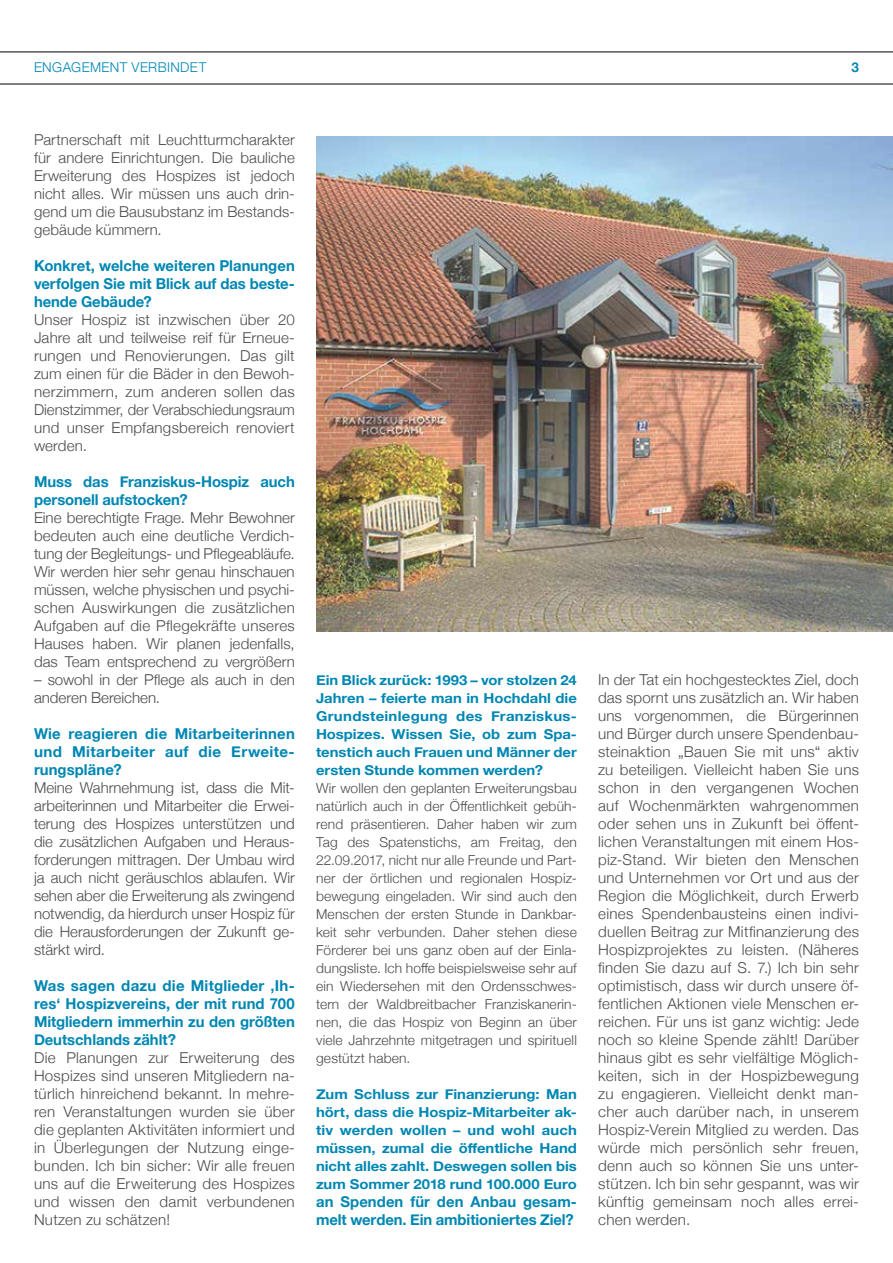
<style>
.page{position:relative;width:893px;height:1263px;background:#fff}
.page>*{position:absolute;margin:0;border:0;box-sizing:border-box;transform-origin:0 0}
.t1{font:300 15px/18px "Helvetica Neue";letter-spacing:.005em;color:#4b4b4d;text-align:justify}
.t2{font:700 15px/18px "Helvetica Neue";letter-spacing:-.005em;color:#0087b3;text-align:justify}
.t3{font:300 13.65px/18px "Helvetica Neue";letter-spacing:.01em;color:#4b4b4d;text-align:justify}
.t4{font:700 13.65px/18px "Helvetica Neue";color:#0087b3;text-align:justify;scale:1.08 1}
.t5{font:300 13.5px "Helvetica Neue";letter-spacing:.03em;color:#0087b3}
.t6{font:700 13.5px "Helvetica Neue";color:#0087b3}
</style>
<div class="page">
<hr style="left:0;top:52px;width:893px;height:1px;background:#000">
<hr style="left:0;top:84px;width:893px;height:1px;background:#000">
<img style="left:316px;top:137px;width:577px;height:494px">
<p class="t5" style="left:34px;top:56px;width:174px">ENGAGEMENT VERBINDET</p>
<p class="t6" style="left:851px;top:56px;width:9px">3</p>
<p class="t1" style="left:34px;top:130px;width:262px">Partnerschaft mit Leuchtturmcharakter für andere Einrichtungen. Die bauliche Erweiterung des Hospizes ist jedoch nicht alles. Wir müssen uns auch drin&shy;gend um die Bausubstanz im Bestands&shy;gebäude kümmern.</p>
<p class="t2" style="left:34px;top:257px;width:262px">Konkret, welche weiteren Planungen verfolgen Sie mit Blick auf das beste&shy;hende Gebäude?</p>
<p class="t1" style="left:34px;top:310px;width:262px">Unser Hospiz ist inzwischen über 20<br>Jahre alt und teilweise reif für Erneue&shy;rungen und Renovierungen. Das gilt zum einen für die Bäder in den Bewoh&shy;nerzimmern, zum anderen sollen das Dienstzimmer, der Verabschiedungsraum und unser Empfangsbereich renoviert werden.</p>
<p class="t2" style="left:34px;top:473px;width:262px">Muss das Franziskus-Hospiz auch personell aufstocken?</p>
<p class="t1" style="left:34px;top:508px;width:262px">Eine berechtigte Frage. Mehr Bewohner bedeuten auch eine deutliche Verdich&shy;tung der Begleitungs- und Pflegeabläufe.<br>Wir werden hier sehr genau hinschauen müssen, welche physischen und psychi&shy;schen Auswirkungen die zusätzlichen Aufgaben auf die Pflegekräfte unseres Hauses haben. Wir planen jedenfalls, das Team entsprechend zu vergrößern</p>
<p class="t1" style="left:34px;top:670px;width:262px">– sowohl in der Pflege als auch in den anderen Bereichen.</p>
<p class="t2" style="left:34px;top:725px;width:262px">Wie reagieren die Mitarbeiterinnen und Mitarbeiter auf die Erweite&shy;rungspläne?</p>
<p class="t1" style="left:34px;top:778px;width:262px">Meine Wahrnehmung ist, dass die Mit&shy;arbeiterinnen und Mitarbeiter die Erwei&shy;terung des Hospizes unterstützen und die zusätzlichen Aufgaben und Heraus&shy;forderungen mittragen. Der Umbau wird ja auch nicht geräuschlos ablaufen. Wir sehen aber die Erweiterung als zwingend notwendig, da hierdurch unser Hospiz für die Herausforderungen der Zukunft ge&shy;stärkt wird.</p>
<p class="t2" style="left:34px;top:977px;width:262px">Was sagen dazu die Mitglieder ‚Ih&shy;res‘ Hospizvereins, der mit rund 700<br>Mitgliedern immerhin zu den größten Deutschlands zählt?</p>
<p class="t1" style="left:34px;top:1048px;width:262px">Die Planungen zur Erweiterung des Hospizes sind unseren Mitgliedern na&shy;türlich hinreichend bekannt. In mehre&shy;ren Veranstaltungen wurden sie über die geplanten Aktivitäten informiert und in Überlegungen der Nutzung einge&shy;bunden. Ich bin sicher: Wir alle freuen uns auf die Erweiterung des Hospizes und wissen den damit verbundenen Nutzen zu schätzen!</p>
<p class="t4" style="left:316px;top:671px;width:243px">Ein Blick zurück: 1993 – vor stolzen 24<br>Jahren – feierte man in Hochdahl die Grundsteinlegung des Franziskus-Hospizes. Wissen Sie, ob zum Spa&shy;tenstich auch Frauen und Männer der ersten Stunde kommen werden?</p>
<p class="t3" style="left:316px;top:778px;width:262px">Wir wollen den geplanten Erweiterungsbau natürlich auch in der Öffentlichkeit gebüh&shy;rend präsentieren. Daher haben wir zum Tag des Spatenstichs, am Freitag, den 22.09.2017, nicht nur alle Freunde und Part&shy;ner der örtlichen und regionalen Hospiz&shy;bewegung eingeladen. Wir sind auch den Menschen der ersten Stunde in Dankbar&shy;keit sehr verbunden. Daher stehen diese Förderer bei uns ganz oben auf der Einla&shy;dungsliste. Ich hoffe beispielsweise sehr auf ein Wiedersehen mit den Ordensschwes&shy;tern der Waldbreitbacher Franziskanerin&shy;nen, die das Hospiz von Beginn an über viele Jahrzehnte mitgetragen und spirituell gestützt haben.</p>
<p class="t4" style="left:316px;top:1085px;width:243px">Zum Schluss zur Finanzierung: Man hört, dass die Hospiz-Mitarbeiter ak&shy;tiv werden wollen – und wohl auch müssen, zumal die öffentliche Hand nicht alles zahlt. Deswegen sollen bis zum Sommer 2018 rund 100.000 Euro</p>
<p class="t2" style="left:316px;top:1193px;width:262px">an Spenden für den Anbau gesam&shy;melt werden. Ein ambitioniertes Ziel?</p>
<p class="t1" style="left:598px;top:670px;width:262px">In der Tat ein hochgestecktes Ziel, doch das spornt uns zusätzlich an. Wir haben uns vorgenommen, die Bürgerinnen und Bürger durch unsere Spendenbau&shy;steinaktion „Bauen Sie mit uns“ aktiv zu beteiligen. Vielleicht haben Sie uns schon in den vergangenen Wochen auf Wochenmärkten wahrgenommen oder sehen uns in Zukunft bei öffent&shy;lichen Veranstaltungen mit einem Hos&shy;piz-Stand. Wir bieten den Menschen und Unternehmen vor Ort und aus der Region die Möglichkeit, durch Erwerb eines Spendenbausteins einen indivi&shy;duellen Beitrag zur Mitfinanzierung des Hospizprojektes zu leisten. (Näheres finden Sie dazu auf S. 7.) Ich bin sehr optimistisch, dass wir durch unsere öf&shy;fentlichen Aktionen viele Menschen er&shy;reichen. Für uns ist ganz wichtig: Jede noch so kleine Spende zählt! Darüber hinaus gibt es sehr vielfältige Möglich&shy;keiten, sich in der Hospizbewegung zu engagieren. Vielleicht denkt man&shy;cher auch darüber nach, in unserem Hospiz-Verein Mitglied zu werden. Das würde mich persönlich sehr freuen, denn auch so können Sie uns unter&shy;stützen. Ich bin sehr gespannt, was wir künftig gemeinsam noch alles errei&shy;chen werden.</p>
</div>
